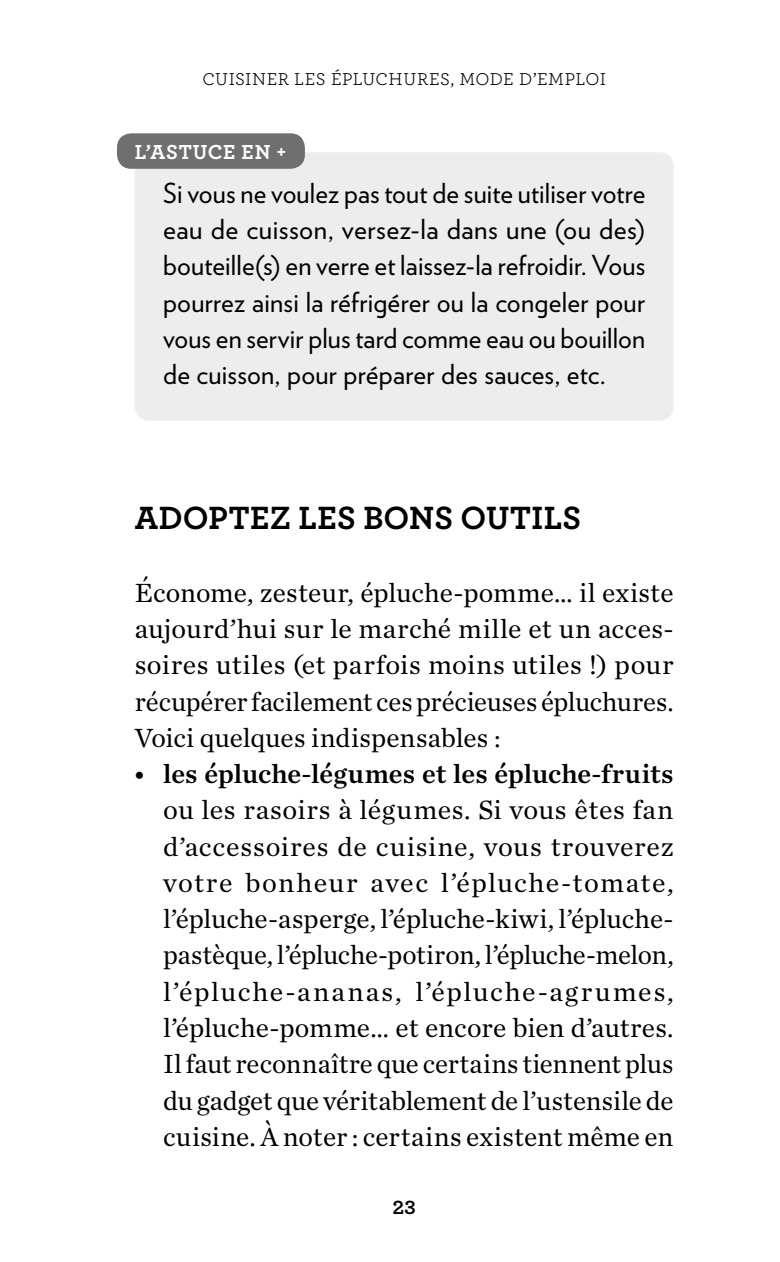
<style>
.page{position:relative;width:780px;height:1262px;background:#fff}
.page>*{position:absolute;margin:0;border:0;box-sizing:border-box;transform-origin:0 0}
.t1{font:700 33.75px "Archer";letter-spacing:.01em;color:#000}
.t2{font:27.5px/36.2px "Chronicle Text G1";letter-spacing:-.005em;color:#000;text-align:justify}
.t3{font:27.5px/36.2px "Verlag";letter-spacing:.005em;color:#000;text-align:justify}
.t4{font:27.5px "Chronicle Text G1 Semi";letter-spacing:-.005em;color:#000}
.t5{font:700 21.25px "Archer";letter-spacing:.035em;color:#fff}
.t6{font:700 20px "Archer";color:#000}
.t7{font:18px "Archer";letter-spacing:.02em;color:#000}
.s1{font-family:"Archer";font-weight:700}
</style>
<div class="page">
<div style="left:135px;top:152px;width:538px;height:268px;background:#ededed;border-radius:14px"></div>
<div style="left:117px;top:133px;width:188px;height:36px;background:#706f6f;border-radius:14px"></div>
<p class="t7" style="left:202px;top:67px;width:403px">CUISINER LES ÉPLUCHURES, MODE D’EMPLOI</p>
<p class="t5" style="left:135px;top:135px;width:153px">L’ASTUCE EN +</p>
<p class="t3" style="left:163px;top:173px;width:483px">Si vous ne voulez pas tout de suite utiliser votre eau de cuisson, versez-la dans une (ou des) bouteille(s) en verre et laissez-la refroidir. Vous pourrez ainsi la réfrigérer ou la congeler pour vous en servir plus tard comme eau ou bouillon de cuisson, pour préparer des sauces, etc.</p>
<p class="t1" style="left:135px;top:491px;width:448px">ADOPTEZ LES BONS OUTILS</p>
<p class="t2" style="left:135px;top:573px;width:540px">Économe, zesteur, épluche-pomme… il existe aujourd’hui sur le marché mille et un acces&shy;soires utiles (et parfois moins utiles !) pour récupérer facilement ces précieuses épluchures.<br>Voici quelques indispensables :</p>
<p class="t4" style="left:135px;top:752px;width:540px"><span class="s1">•</span> les épluche-légumes et les épluche-fruits</p>
<p class="t2" style="left:163px;top:790px;width:512px">ou les rasoirs à légumes. Si vous êtes fan d’accessoires de cuisine, vous trouverez votre bonheur avec l’épluche-tomate, l’épluche-asperge, l’épluche-kiwi, l’épluche&shy;pastèque, l’épluche-potiron, l’épluche-melon, l’épluche-ananas, l’épluche-agrumes, l’épluche-pomme… et encore bien d’autres.<br>Il faut reconnaître que certains tiennent plus du gadget que véritablement de l’ustensile de cuisine. À noter : certains existent même en</p>
<p class="t6" style="left:392px;top:1191px;width:25px">23</p>
</div>
